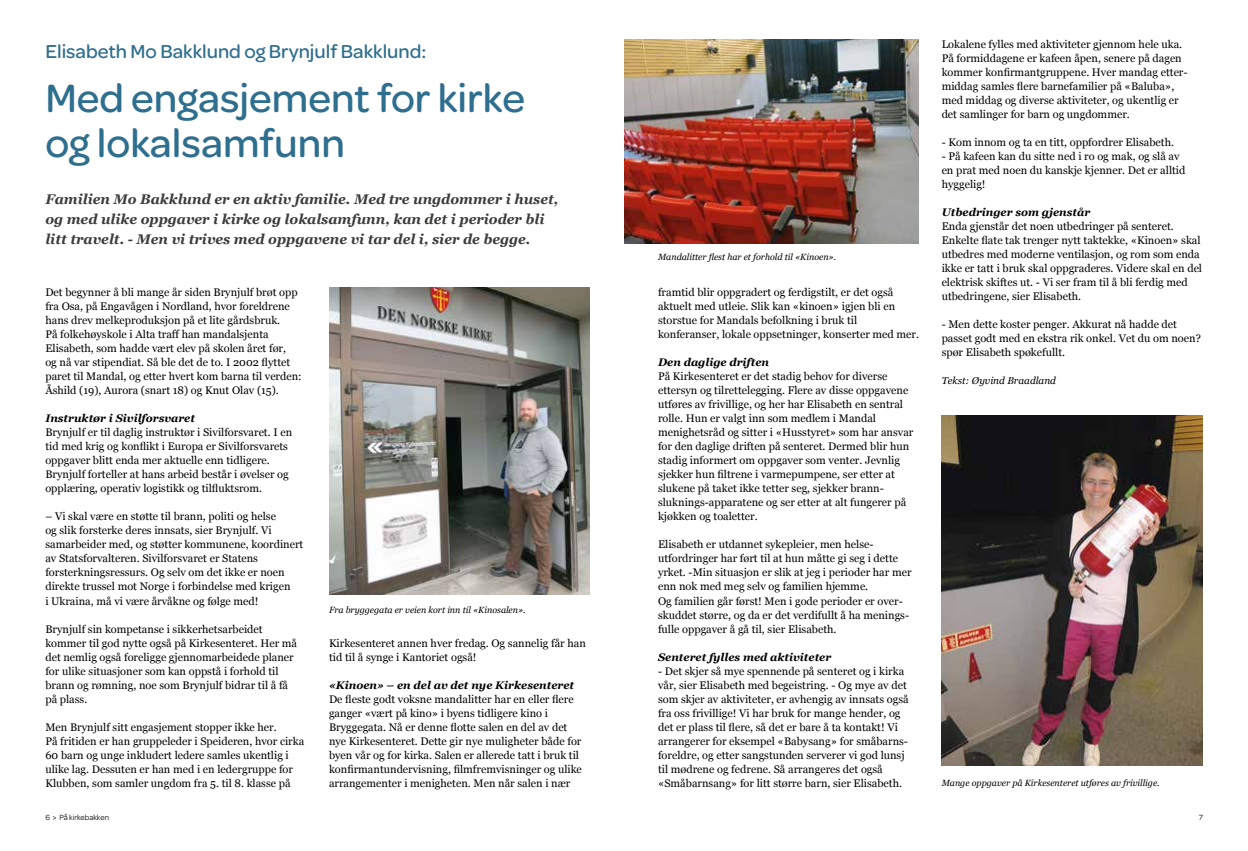
<style>
.page{position:relative;width:1248px;height:851px;background:#fff}
.page>*{position:absolute;margin:0;border:0;box-sizing:border-box;transform-origin:0 0}
.t1{font:500 42px/45px "Omnes";color:#2e6e8e}
.t2{font:500 20px "Omnes";color:#2e6e8e}
.t3{font:italic 700 14px/20px "Georgia";color:#3c3c3b}
.t4{font:11px/14px "Georgia";color:#000}
.t5{font:italic 700 11px "Georgia";color:#000}
.t6{font:italic 10px "Georgia";color:#000}
.t7{font:italic 9px "Georgia";color:#000}
.t8{font:8px "Omnes";color:#000}
</style>
<div class="page">
<img style="left:329px;top:288px;width:261px;height:307px">
<img style="left:624px;top:40px;width:294px;height:203px">
<img style="left:941px;top:415px;width:261px;height:350px">
<h2 class="t2" style="left:45px;top:38px;width:382px">Elisabeth Mo Bakklund og Brynjulf Bakklund:</h2>
<h1 class="t1" style="left:45px;top:73px;width:481px">Med engasjement for kirke og lokalsamfunn</h1>
<p class="t3" style="left:45px;top:189px;width:514px">Familien Mo Bakklund er en aktiv familie. Med tre ungdommer i huset, og med ulike oppgaver i kirke og lokalsamfunn, kan det i perioder bli litt travelt. - Men vi trives med oppgavene vi tar del i, sier de begge.</p>
<p class="t4" style="left:45px;top:285px;width:258px">Det begynner å bli mange år siden Brynjulf brøt opp fra Osa, på Engavågen i Nordland, hvor foreldrene hans drev melkeproduksjon på et lite gårdsbruk.<br>På folkehøyskole i Alta traff han mandalsjenta Elisabeth, som hadde vært elev på skolen året før,<br>og nå var stipendiat. Så ble det de to. I 2002 flyttet paret til Mandal, og etter hvert kom barna til verden:<br>Åshild (19), Aurora (snart 18) og Knut Olav (15).</p>
<p class="t5" style="left:45px;top:410px;width:151px">Instruktør i Sivilforsvaret</p>
<p class="t4" style="left:45px;top:425px;width:248px">Brynjulf er til daglig instruktør i Sivilforsvaret. I en tid med krig og konflikt i Europa er Sivilforsvarets oppgaver blitt enda mer aktuelle enn tidligere.<br>Brynjulf forteller at hans arbeid består i øvelser og opplæring, operativ logistikk og tilfluktsrom.</p>
<p class="t4" style="left:45px;top:509px;width:259px">– Vi skal være en støtte til brann, politi og helse<br>og slik forsterke deres innsats, sier Brynjulf. Vi samarbeider med, og støtter kommunene, koordinert av Statsforvalteren. Sivilforsvaret er Statens forsterkningsressurs. Og selv om det ikke er noen direkte trussel mot Norge i forbindelse med krigen<br>i Ukraina, må vi være årvåkne og følge med!</p>
<p class="t4" style="left:45px;top:621px;width:253px">Brynjulf sin kompetanse i sikkerhetsarbeidet kommer til god nytte også på Kirkesenteret. Her må det nemlig også foreligge gjennomarbeidede planer for ulike situasjoner som kan oppstå i forhold til brann og rømning, noe som Brynjulf bidrar til å få på plass.</p>
<p class="t4" style="left:45px;top:719px;width:260px">Men Brynjulf sitt engasjement stopper ikke her.<br>På fritiden er han gruppeleder i Speideren, hvor cirka 60 barn og unge inkludert ledere samles ukentlig i ulike lag. Dessuten er han med i en ledergruppe for Klubben, som samler ungdom fra 5. til 8. klasse på</p>
<p class="t7" style="left:329px;top:603px;width:198px">Fra bryggegata er veien kort inn til «Kinosalen».</p>
<p class="t4" style="left:329px;top:635px;width:258px">Kirkesenteret annen hver fredag. Og sannelig får han tid til å synge i Kantoriet også!</p>
<p class="t5" style="left:329px;top:676px;width:246px">«Kinoen» – en del av det nye Kirkesenteret</p>
<p class="t4" style="left:329px;top:691px;width:254px">De fleste godt voksne mandalitter har en eller flere ganger «vært på kino» i byens tidligere kino i Bryggegata. Nå er denne flotte salen en del av det nye Kirkesenteret. Dette gir nye muligheter både for byen vår og for kirka. Salen er allerede tatt i bruk til konfirmantundervisning, filmfremvisninger og ulike arrangementer i menigheten. Men når salen i nær</p>
<p class="t7" style="left:658px;top:250px;width:180px">Mandalitter flest har et forhold til «Kinoen».</p>
<p class="t4" style="left:658px;top:285px;width:262px">framtid blir oppgradert og ferdigstilt, er det også aktuelt med utleie. Slik kan «kinoen» igjen bli en storstue for Mandals befolkning i bruk til konferanser, lokale oppsetninger, konserter med mer.</p>
<p class="t5" style="left:658px;top:354px;width:113px">Den daglige driften</p>
<p class="t4" style="left:658px;top:369px;width:257px">På Kirkesenteret er det stadig behov for diverse ettersyn og tilrettelegging. Flere av disse oppgavene utføres av frivillige, og her har Elisabeth en sentral rolle. Hun er valgt inn som medlem i Mandal menighetsråd og sitter i «Husstyret» som har ansvar for den daglige driften på senteret. Dermed blir hun stadig informert om oppgaver som venter. Jevnlig sjekker hun filtrene i varmepumpene, ser etter at slukene på taket ikke tetter seg, sjekker brann&shy;sluknings-apparatene og ser etter at alt fungerer på kjøkken og toaletter.</p>
<p class="t4" style="left:658px;top:537px;width:255px">Elisabeth er utdannet sykepleier, men helse&shy;utfordringer har ført til at hun måtte gi seg i dette yrket. -Min situasjon er slik at jeg i perioder har mer enn nok med meg selv og familien hjemme.<br>Og familien går først! Men i gode perioder er over&shy;skuddet større, og da er det verdifullt å ha menings&shy;fulle oppgaver å gå til, sier Elisabeth.</p>
<p class="t5" style="left:658px;top:648px;width:175px">Senteret fylles med aktiviteter</p>
<p class="t4" style="left:658px;top:663px;width:252px">- Det skjer så mye spennende på senteret og i kirka vår, sier Elisabeth med begeistring. - Og mye av det som skjer av aktiviteter, er avhengig av innsats også fra oss frivillige! Vi har bruk for mange hender, og det er plass til flere, så det er bare å ta kontakt! Vi arrangerer for eksempel «Babysang» for småbarns&shy;foreldre, og etter sangstunden serverer vi god lunsj til mødrene og fedrene. Så arrangeres det også «Småbarnsang» for litt større barn, sier Elisabeth.</p>
<p class="t4" style="left:941px;top:37px;width:247px">Lokalene fylles med aktiviteter gjennom hele uka.<br>På formiddagene er kafeen åpen, senere på dagen kommer konfirmantgruppene. Hver mandag etter&shy;middag samles flere barnefamilier på «Baluba», med middag og diverse aktiviteter, og ukentlig er det samlinger for barn og ungdommer.</p>
<p class="t4" style="left:941px;top:135px;width:234px">- Kom innom og ta en titt, oppfordrer Elisabeth.</p>
<p class="t4" style="left:941px;top:149px;width:245px">- På kafeen kan du sitte ned i ro og mak, og slå av en prat med noen du kanskje kjenner. Det er alltid hyggelig!</p>
<p class="t5" style="left:941px;top:204px;width:150px">Utbedringer som gjenstår</p>
<p class="t4" style="left:941px;top:219px;width:262px">Enda gjenstår det noen utbedringer på senteret.<br>Enkelte flate tak trenger nytt taktekke, «Kinoen» skal utbedres med moderne ventilasjon, og rom som enda ikke er tatt i bruk skal oppgraderes. Videre skal en del elektrisk skiftes ut. - Vi ser fram til å bli ferdig med utbedringene, sier Elisabeth.</p>
<p class="t4" style="left:941px;top:317px;width:261px">- Men dette koster penger. Akkurat nå hadde det passet godt med en ekstra rik onkel. Vet du om noen? spør Elisabeth spøkefullt.</p>
<p class="t6" style="left:941px;top:373px;width:116px">Tekst: Øyvind Braadland</p>
<p class="t7" style="left:941px;top:776px;width:219px">Mange oppgaver på Kirkesenteret utføres av frivillige.</p>
<p class="t8" style="left:46px;top:811px;width:65px">6 &gt; På kirkebakken</p>
<p class="t8" style="left:1198px;top:811px;width:6px">7</p>
</div>
